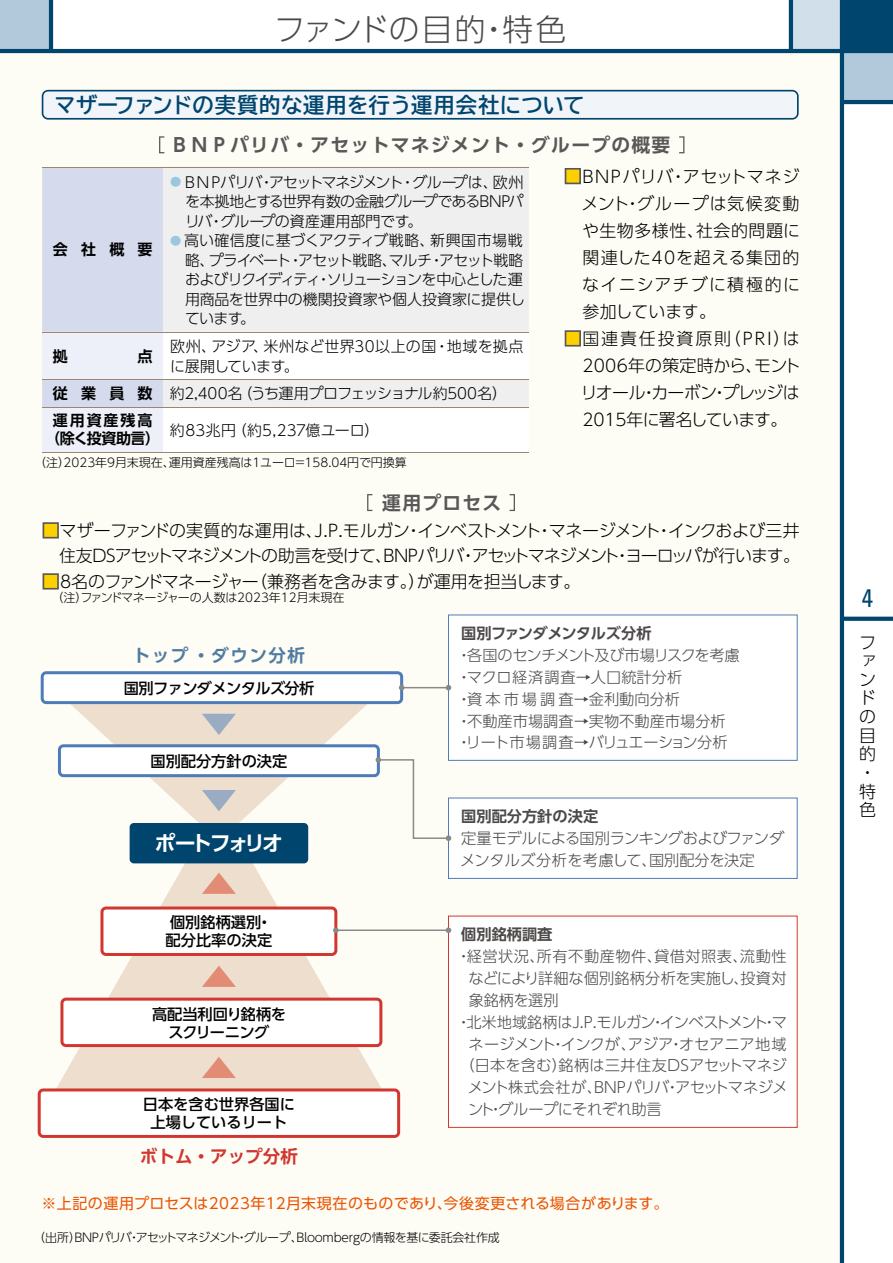
<style>
.page{position:relative;width:893px;height:1263px;background:#fff}
.page>*{position:absolute;margin:0;border:0;box-sizing:border-box;transform-origin:0 0}
.t1{font:300 30.75px "UD Shin Go Pro";letter-spacing:.005em;color:#4c4948}
.t2{font:condensed 25.5px "Univers";color:#00456e}
.t3{font:700 21.3px "TBUD Go Std";letter-spacing:.01em;color:#00456e}
.t4{font:700 21px "UD Shin Go Pro De";letter-spacing:-.145em;color:#fff}
.t5{font:700 18.75px "UD Shin Go Pro De";letter-spacing:.07em;color:#595757}
.t6{font:700 17.55px "UD Shin Go Pro De";letter-spacing:.08em;color:#507ca1}
.t7{font:700 17.55px "UD Shin Go Pro De";color:#d13730}
.t8{font:300 16.95px/18.6px "UD Shin Go Pro";letter-spacing:-.025em;color:#000;text-align:justify}
.t9{font:300 16.95px/25.5px "UD Shin Go Pro";letter-spacing:-.055em;color:#000;text-align:right}
.t10{font:300 15.15px/21.9px "UD Shin Go Pro";color:#4c4948}
.t11{font:500 15.15px/18.3px "UD Shin Go Pro";color:#000;text-align:center}
.t12{font:300 15.15px/21.9px "UD Shin Go Pro";letter-spacing:-.025em;color:#4c4948}
.t13{font:300 15.15px "UD Shin Go Pro";letter-spacing:-.02em;color:#4c4948}
.t14{font:300 15.15px "UD Shin Go Pro";letter-spacing:-.065em;color:#4c4948}
.t15{font:300 15.15px "UD Shin Go Pro";letter-spacing:.03em;color:#4c4948}
.t16{font:500 15.15px/18.3px "UD Shin Go Pro";letter-spacing:-.03em;color:#000;text-align:center}
.t17{font:700 15.15px "UD Shin Go Pro De";color:#4c4948}
.t18{font:500 15.15px "UD Shin Go Pro";letter-spacing:-.04em;color:#000}
.t19{font:700 15.15px "UD Shin Go Pro De";letter-spacing:-.03em;color:#4c4948}
.t20{font:300 15px/19.5px "UD Shin Go Pro";letter-spacing:-.025em;color:#000;text-align:justify}
.t21{font:300 15px/19.5px "UD Shin Go Pro";letter-spacing:.015em;color:#000}
.t22{font:15px "UD Shin Go Pro";letter-spacing:.015em;color:#ea5504}
.t23{font:700 15px/27.2px "UD Shin Go Pro De";letter-spacing:.13em;color:#000}
.t24{font:300 12px "UD Shin Go Pro";letter-spacing:-.02em;color:#000}
.t25{font:300 12px "UD Shin Go Pro";color:#000}
.s1{font-size:11.25px;color:#9ac7e0}
.s2{color:#fdd000}
</style>
<div class="page">
<div style="left:0;top:0;width:51px;height:51px;background:#b2c9db"></div>
<div style="left:842px;top:0;width:51px;height:51px;background:#00456e"></div>
<div style="left:842px;top:51px;width:51px;height:51px;background:#b2c9db"></div>
<div style="left:791px;top:0;width:51px;height:51px;background:#d1dfea"></div>
<svg style="left:844px;top:617px;width:49px;height:4px"></svg>
<div style="left:0;top:51px;width:842px;height:1212px;background:#fdfcf5"></div>
<hr style="left:840px;top:0;width:4px;height:1263px;background:#00456e">
<hr style="left:0;top:49px;width:893px;height:4px;background:#00456e">
<hr style="left:842px;top:100px;width:51px;height:4px;background:#00456e">
<hr style="left:49px;top:0;width:4px;height:51px;background:#00456e">
<hr style="left:789px;top:0;width:4px;height:51px;background:#00456e">
<svg style="left:42px;top:90px;width:757px;height:30px"></svg>
<svg style="left:159px;top:136px;width:5px;height:17px"></svg>
<svg style="left:679px;top:136px;width:5px;height:17px"></svg>
<svg style="left:367px;top:494px;width:5px;height:17px"></svg>
<svg style="left:510px;top:494px;width:5px;height:17px"></svg>
<div style="left:565px;top:168px;width:16px;height:16px;border:2px solid #595757"></div>
<div style="left:565px;top:330px;width:16px;height:17px;border:2px solid #595757"></div>
<div style="left:42px;top:168px;width:121px;height:239px;background:#d5dbed"></div>
<div style="left:163px;top:167px;width:366px;height:240px;background:#efefef"></div>
<div style="left:42px;top:332px;width:121px;height:48px;background:#edf0f8"></div>
<div style="left:163px;top:332px;width:366px;height:48px;background:#fff"></div>
<div style="left:42px;top:407px;width:121px;height:45px;background:#edf0f8"></div>
<div style="left:163px;top:407px;width:365px;height:45px;background:#fff"></div>
<hr style="left:42px;top:332px;width:486px;height:1px;background:#9b8671">
<hr style="left:42px;top:379px;width:486px;height:1px;background:#9b8671">
<hr style="left:42px;top:167px;width:486px;height:1px;background:#9b8671">
<hr style="left:42px;top:452px;width:486px;height:1px;background:#9b8671">
<hr style="left:42px;top:407px;width:486px;height:1px;background:#9b8671">
<div style="left:43px;top:522px;width:16px;height:16px;border:2px solid #595757"></div>
<div style="left:43px;top:573px;width:16px;height:16px;border:2px solid #595757"></div>
<svg style="left:49px;top:704px;width:340px;height:100px;fill:#eddece"></svg>
<svg style="left:57px;top:804px;width:326px;height:284px"></svg>
<div style="left:42px;top:673px;width:360px;height:30px;background:#fff;border-radius:4px"></div>
<div style="left:41px;top:671px;width:362px;height:33px;border:3px solid #4d7cb8;border-radius:4px"></div>
<div style="left:39px;top:1090px;width:360px;height:46px;background:#fff;border-radius:4px"></div>
<div style="left:38px;top:1088px;width:362px;height:50px;border:3px solid #d13730;border-radius:4px"></div>
<div style="left:59px;top:746px;width:319px;height:30px;background:#fff;border-radius:4px"></div>
<div style="left:58px;top:744px;width:322px;height:33px;border:3px solid #4d7cb8;border-radius:4px"></div>
<div style="left:62px;top:999px;width:319px;height:46px;background:#fff;border-radius:4px"></div>
<div style="left:60px;top:998px;width:322px;height:49px;border:3px solid #d13730;border-radius:4px"></div>
<div style="left:102px;top:908px;width:234px;height:46px;background:#fff;border-radius:4px"></div>
<div style="left:100px;top:906px;width:237px;height:50px;border:3px solid #d13730;border-radius:4px"></div>
<div style="left:130px;top:823px;width:178px;height:40px;background:#00456e;border-radius:4px"></div>
<svg style="left:202px;top:714px;width:34px;height:21px"></svg>
<svg style="left:202px;top:790px;width:34px;height:21px"></svg>
<svg style="left:202px;top:872px;width:34px;height:22px"></svg>
<svg style="left:202px;top:966px;width:34px;height:21px"></svg>
<svg style="left:202px;top:1057px;width:34px;height:21px"></svg>
<div style="left:448px;top:916px;width:349px;height:211px;background:#fff"></div>
<div style="left:448px;top:916px;width:349px;height:212px;border:1px solid #d13730"></div>
<hr style="left:336px;top:929px;width:112px;height:2px;background:#898989">
<svg style="left:446px;top:927px;width:5px;height:6px"></svg>
<svg style="left:333px;top:927px;width:6px;height:6px"></svg>
<div style="left:448px;top:798px;width:349px;height:80px;background:#fff"></div>
<div style="left:448px;top:798px;width:349px;height:81px;border:1px solid #4d7cb8"></div>
<svg style="left:376px;top:757px;width:75px;height:84px"></svg>
<div style="left:448px;top:615px;width:349px;height:145px;background:#fff"></div>
<div style="left:448px;top:615px;width:349px;height:146px;border:1px solid #4d7cb8"></div>
<hr style="left:402px;top:687px;width:46px;height:1px;background:#898989">
<svg style="left:446px;top:685px;width:5px;height:5px"></svg>
<svg style="left:399px;top:685px;width:5px;height:5px"></svg>
<h1 class="t1" style="left:274px;top:4px;width:294px">ファンドの目的・特色</h1>
<h3 class="t3" style="left:54px;top:87px;width:531px">マザーファンドの実質的な運用を行う運用会社について</h3>
<p class="t5" style="left:170px;top:130px;width:502px">ＢＮＰパリバ・アセットマネジメント・グループの概要</p>
<p class="t23" style="left:53px;top:236px;width:101px">会社概要</p>
<p class="t20" style="left:185px;top:172px;width:340px;text-indent:-15px"><span class="s1">●</span> ＢＮＰパリバ・アセットマネジメント・グループは、欧州を本拠地とする世界有数の金融グループであるBNPパリバ・グループの資産運用部門です。</p>
<p class="t20" style="left:185px;top:230px;width:341px;text-align:left;text-indent:-15px"><span class="s1">●</span> 高い確信度に基づくアクティブ戦略、新興国市場戦略、プライベート・アセット戦略、マルチ・アセット戦略およびリクイディティ・ソリューションを中心とした運用商品を世界中の機関投資家や個人投資家に提供しています。</p>
<p class="t21" style="left:170px;top:336px;width:355px">欧州、アジア、米州など世界30以上の国・地域を拠点に展開しています。</p>
<p class="t23" style="left:53px;top:342px;width:16px">拠</p>
<p class="t23" style="left:138px;top:342px;width:16px">点</p>
<p class="t23" style="left:53px;top:380px;width:101px">従業員数運用資産残高</p>
<p class="t23" style="left:45px;top:425px;width:117px">（除く投資助言）</p>
<p class="t20" style="left:170px;top:383px;width:339px">約2,400名（うち運用プロフェッショナル約500名）</p>
<p class="t21" style="left:170px;top:420px;width:211px">約83兆円（約5,237億ユーロ）</p>
<p class="t25" style="left:34px;top:453px;width:374px">（注）2023年9月末現在、運用資産残高は1ユーロ＝158.04円で円換算</p>
<p class="t5" style="left:382px;top:487px;width:121px">運用プロセス</p>
<p class="t8" style="left:581px;top:162px;width:220px;line-height:27px;text-indent:-17px"><span class="s2">■</span>BNPパリバ・アセットマネジメント・グループは気候変動や生物多様性、社会的問題に関連した40を超える集団的なイニシアチブに積極的に参加しています。</p>
<p class="t8" style="left:581px;top:324px;width:221px;line-height:27px;text-indent:-17px"><span class="s2">■</span>国連責任投資原則（PRI）は2006年の策定時から、モントリオール・カーボン・プレッジは2015年に署名しています。</p>
<p class="t9" style="left:42px;top:517px;width:759px"><span class="s2">■</span>マザーファンドの実質的な運用は、J.P.モルガン・インベストメント・マネージメント・インクおよび三井住友DSアセットマネジメントの助言を受けて、ＢＮＰパリバ・アセットマネジメント・ヨーロッパが行います。</p>
<p class="t8" style="left:42px;top:571px;width:540px"><span class="s2">■</span>8名のファンドマネージャー（兼務者を含みます。）が運用を担当します。</p>
<p class="t24" style="left:52px;top:588px;width:294px">（注）ファンドマネージャーの人数は2023年12月末現在</p>
<p class="t6" style="left:133px;top:641px;width:174px">トップ・ダウン分析</p>
<p class="t18" style="left:124px;top:676px;width:192px">国別ファンダメンタルズ分析</p>
<p class="t11" style="left:150px;top:751px;width:138px">国別配分方針の決定</p>
<h3 class="t4" style="left:155px;top:826px;width:130px">ポートフォリオ</h3>
<p class="t11" style="left:166px;top:913px;width:108px;text-align:left">個別銘柄選別・配分比率の決定</p>
<p class="t16" style="left:152px;top:1004px;width:136px">高配当利回り銘柄をスクリーニング</p>
<p class="t11" style="left:143px;top:1094px;width:154px">日本を含む世界各国に上場しているリート</p>
<p class="t7" style="left:140px;top:1142px;width:159px">ボトム・アップ分析</p>
<p class="t19" style="left:461px;top:621px;width:192px">国別ファンダメンタルズ分析</p>
<p class="t10" style="left:457px;top:644px;width:285px">・各国のセンチメント及び市場リスクを考慮・マクロ経済調査→人口統計分析<br>・資本市場調査→金利動向分析<br>・不動産市場調査→実物不動産市場分析・リート市場調査→バリュエーション分析</p>
<p class="t17" style="left:461px;top:804px;width:139px">国別配分方針の決定</p>
<p class="t12" style="left:460px;top:827px;width:326px">定量モデルによる国別ランキングおよびファンダメンタルズ分析を考慮して、国別配分を決定</p>
<p class="t17" style="left:461px;top:922px;width:93px">個別銘柄調査</p>
<p class="t15" style="left:456px;top:944px;width:332px">・経営状況、所有不動産物件、貸借対照表、流動性</p>
<p class="t10" style="left:468px;top:967px;width:320px">などにより詳細な個別銘柄分析を実施し、投資対</p>
<p class="t10" style="left:469px;top:988px;width:91px">象銘柄を選別</p>
<p class="t13" style="left:456px;top:1010px;width:332px">・北米地域銘柄はJ.P.モルガン・インベストメント・マ</p>
<p class="t10" style="left:468px;top:1032px;width:320px">ネージメント・インクが、アジア・オセアニア地域</p>
<p class="t10" style="left:460px;top:1054px;width:328px">（日本を含む）銘柄は三井住友DSアセットマネジ</p>
<p class="t14" style="left:468px;top:1075px;width:321px">メント株式会社が、ＢＮＰパリバ・アセットマネジメ</p>
<p class="t13" style="left:468px;top:1097px;width:195px">ント・グループにそれぞれ助言</p>
<p class="t22" style="left:41px;top:1191px;width:629px">※上記の運用プロセスは2023年12月末現在のものであり、今後変更される場合があります。</p>
<p class="t24" style="left:33px;top:1228px;width:468px">（出所）ＢＮＰパリバ・アセットマネジメント・グループ、Bloombergの情報を基に委託会社作成</p>
<h2 class="t2" style="left:862px;top:582px;width:13px">4</h2>
<p class="t8" style="left:859px;top:632px;width:18px;text-align:left">ファンドの目的・特色</p>
</div>
